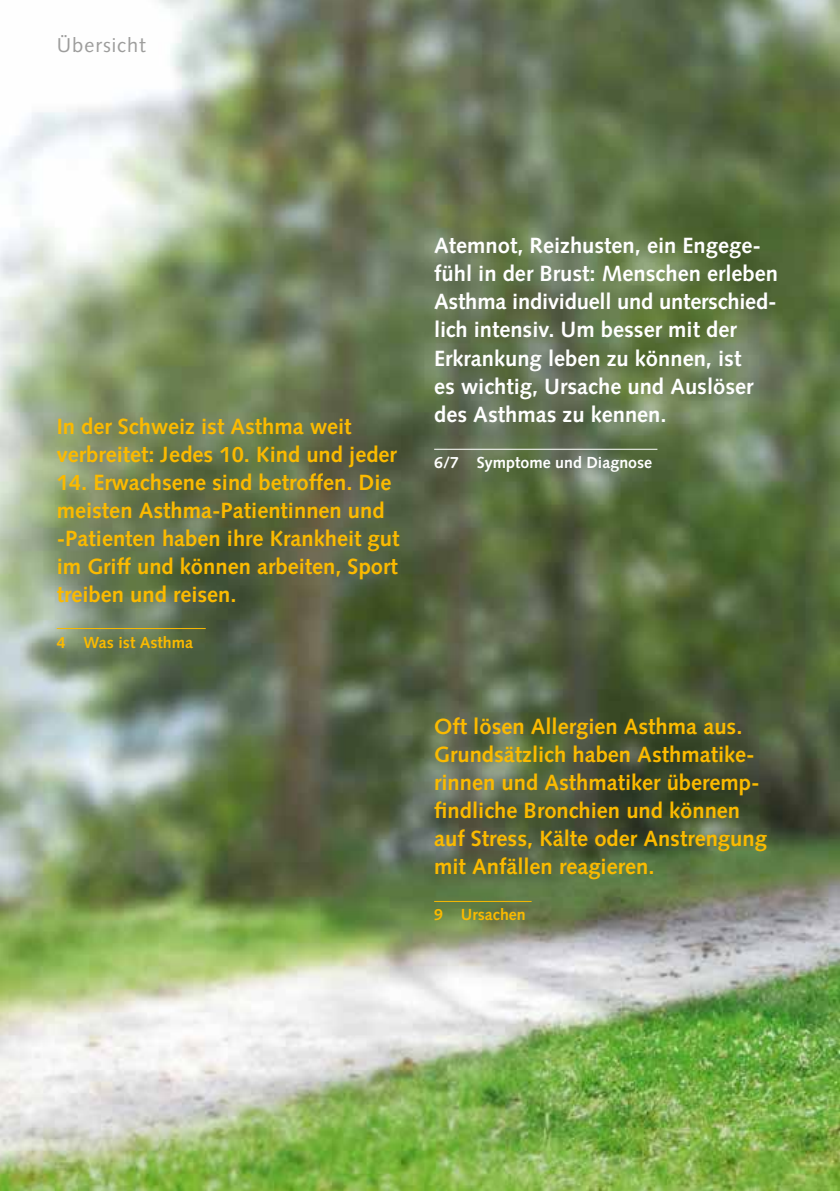
<style>
.page{position:relative;width:840px;height:1191px;background:#fff}
.page>*{position:absolute;margin:0;border:0;box-sizing:border-box;transform-origin:0 0}
.t1{font:700 22px/28px "Syntax LT Std";color:#fbba00}
.t2{font:700 22px/28px "Syntax LT Std";color:#fff}
.t3{font:20px "Syntax LT Std";letter-spacing:.05em;color:#9d9d9c}
.t4{font:700 16px "Syntax LT Std";color:#fbba00}
.t5{font:700 16px "Syntax LT Std";color:#fff}
</style>
<div class="page">
<img style="left:0;top:0;width:839px;height:1191px">
<hr style="left:57px;top:628px;width:149px;height:1px;background:#fbba00">
<hr style="left:434px;top:901px;width:97px;height:1px;background:#fbba00">
<hr style="left:434px;top:449px;width:223px;height:1px;background:#fff">
<p class="t3" style="left:57px;top:33px;width:91px">Übersicht</p>
<p class="t1" style="left:57px;top:412px;width:341px">In der Schweiz ist Asthma weit verbreitet: Jedes 10. Kind und jeder</p>
<p class="t1" style="left:57px;top:468px;width:344px">14. Erwachsene sind betroffen. Die meisten Asthma-Patientinnen und -Patienten haben ihre Krankheit gut im Griff und können arbeiten, Sport treiben und reisen.</p>
<p class="t4" style="left:57px;top:632px;width:138px">4 Was ist Asthma</p>
<p class="t2" style="left:434px;top:232px;width:345px">Atemnot, Reizhusten, ein Engege&shy;fühl in der Brust: Menschen erleben<br>Asthma individuell und unterschied&shy;lich intensiv. Um besser mit der<br>Erkrankung leben zu können, ist<br>es wichtig, Ursache und Auslöser des Asthmas zu kennen.</p>
<p class="t5" style="left:434px;top:453px;width:219px">6/7 Symptome und Diagnose</p>
<p class="t1" style="left:434px;top:712px;width:334px">Oft lösen Allergien Asthma aus.<br>Grundsätzlich haben Asthmatike&shy;rinnen und Asthmatiker überemp&shy;findliche Bronchien und können auf Stress, Kälte oder Anstrengung mit Anfällen reagieren.</p>
<p class="t4" style="left:434px;top:905px;width:93px">9 Ursachen</p>
</div>
